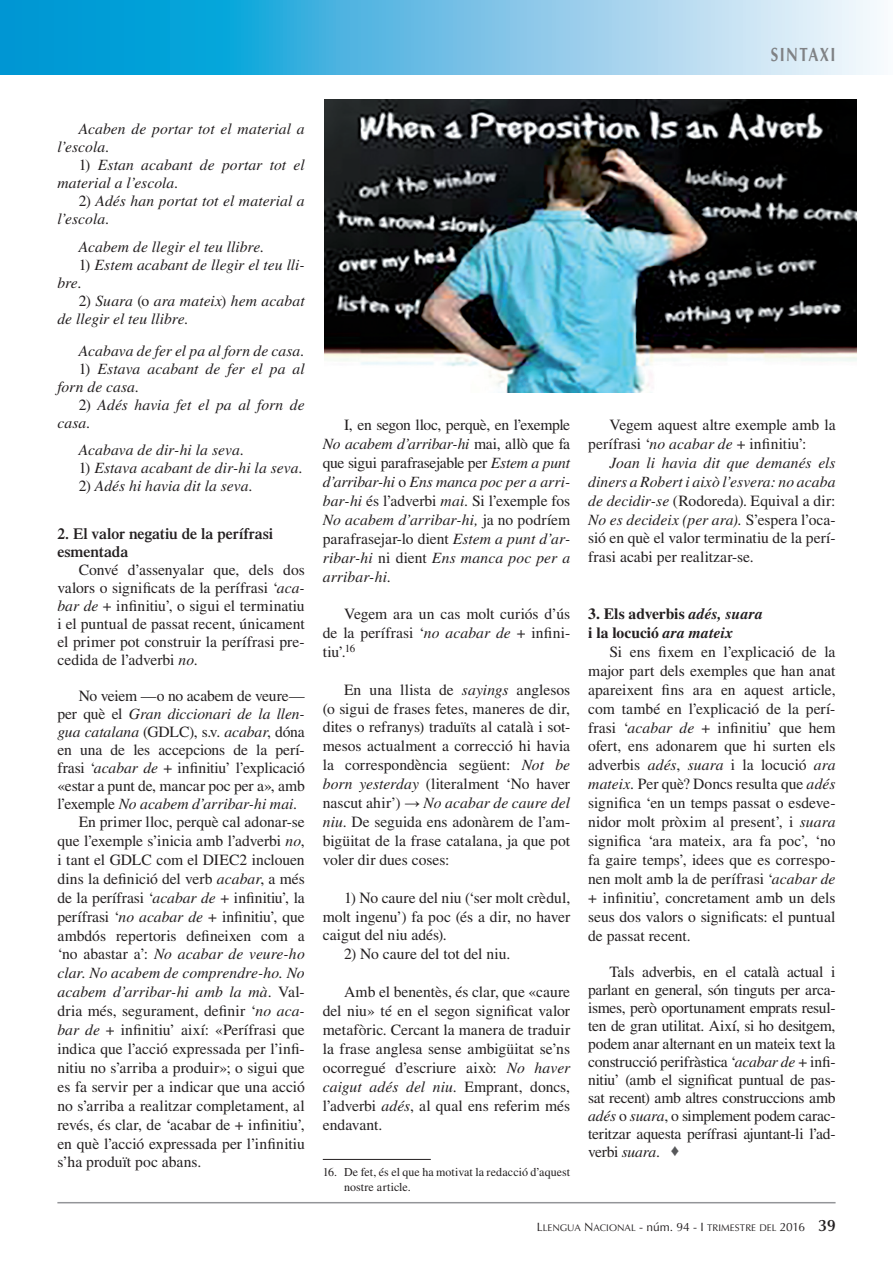
<style>
.page{position:relative;width:893px;height:1263px;background:#fff}
.page>*{position:absolute;margin:0;border:0;box-sizing:border-box;transform-origin:0 0}
.t1{font:19.2px "Optima LT Std Bold SC800";letter-spacing:.095em;color:#808285;scale:.79 1}
.t2{font:15.6px/18.9px "Times LT Std";color:#231f20;text-align:justify}
.t3{font:italic 15.6px/18.9px "Times LT Std";letter-spacing:.005em;color:#231f20}
.t4{font:700 15.6px/18.9px "Times LT Std";letter-spacing:-.005em;color:#231f20}
.t5{font:600 15.6px/18px "Times LT Std";color:#231f20}
.t6{font:12px/14.4px "Times LT Std";letter-spacing:.005em;color:#231f20}
.t7{font:9.6px "Optima LT Std SC800";letter-spacing:.005em;color:#231f20}
.s1{font-style:normal}
.s2{font-style:italic}
.s3{font-family:"Arial";font-weight:900}
.s4{font-family:"Arial";font-size:16.5px;color:#57585a}
.s5{font-size:12px}
.s6{font-family:"Optima LT Std";font-size:12px}
.s7{font-family:"Optima LT Std";font-weight:600;font-size:16.5px}
</style>
<div class="page">
<hr style="left:57px;top:1202px;width:779px;height:1px;background:#939598">
<svg style="left:0;top:0;width:877px;height:74px;background:#69c0e5"></svg>
<hr style="left:323px;top:1159px;width:108px;height:1px;background:#231f20">
<img style="left:324px;top:99px;width:532px;height:293px">
<p class="t1" style="left:771px;top:43px;width:84px">SINTAXI</p>
<p class="t3" style="left:57px;top:119px;width:249px;line-height:18px;text-indent:21px">Acaben de portar tot el material a l’escola.</p>
<p class="t3" style="left:57px;top:155px;width:249px;line-height:18px;text-indent:21px"><span class="s1">1)</span> Estan acabant de portar tot el material a l’escola.</p>
<p class="t3" style="left:57px;top:191px;width:249px;line-height:18px;text-indent:21px"><span class="s1">2)</span> Adés han portat tot el material a l’escola.</p>
<p class="t3" style="left:79px;top:237px;width:187px">Acabem de llegir el teu llibre.</p>
<p class="t3" style="left:57px;top:256px;width:249px;line-height:18px;text-indent:21px"><span class="s1">1)</span> Estem acabant de llegir el teu lli&shy;bre.</p>
<p class="t3" style="left:57px;top:292px;width:249px;line-height:18px;text-indent:21px"><span class="s1">2)</span> Suara <span class="s1">(o</span> ara mateix<span class="s1">)</span> hem acabat de llegir el teu llibre.</p>
<p class="t3" style="left:79px;top:341px;width:228px">Acabava de fer el pa al forn de casa.</p>
<p class="t3" style="left:57px;top:359px;width:249px;line-height:18px;text-indent:21px"><span class="s1">1)</span> Estava acabant de fer el pa al forn de casa.</p>
<p class="t3" style="left:57px;top:395px;width:249px;line-height:18px;text-indent:21px"><span class="s1">2)</span> Adés havia fet el pa al forn de casa.</p>
<p class="t3" style="left:79px;top:440px;width:167px">Acabava de dir-hi la seva.</p>
<p class="t3" style="left:79px;top:458px;width:226px"><span class="s1">1)</span> Estava acabant de dir-hi la seva.</p>
<p class="t3" style="left:79px;top:476px;width:176px"><span class="s1">2)</span> Adés hi havia dit la seva.</p>
<p class="t5" style="left:57px;top:524px;width:217px">2. El valor negatiu de la perífrasi esmentada</p>
<p class="t2" style="left:57px;top:560px;width:249px;line-height:18px;text-indent:21px">Convé d’assenyalar que, dels dos valors o significats de la perífrasi ‘<span class="s2">aca&shy;bar de</span> + infinitiu’, o sigui el terminatiu i el puntual de passat recent, únicament el primer pot construir la perífrasi pre&shy;cedida de l’adverbi <span class="s2">no</span>.</p>
<p class="t2" style="left:79px;top:686px;width:228px">No veiem —o no acabem de veure—</p>
<p class="t3" style="left:57px;top:704px;width:249px"><span class="s1">per què el</span> Gran diccionari de la llen-</p>
<p class="t3" style="left:57px;top:722px;width:249px">gua catalana <span class="s1">(GDLC), s.v.</span> acabar<span class="s1">, dóna</span></p>
<p class="t2" style="left:57px;top:740px;width:249px">en una de les accepcions de la perí-</p>
<p class="t2" style="left:57px;top:758px;width:249px">frasi ‘<span class="s2">acabar de</span> + infinitiu’ l’explicació</p>
<p class="t2" style="left:57px;top:776px;width:249px">«estar a punt de, mancar poc per a», amb</p>
<p class="t3" style="left:57px;top:794px;width:242px"><span class="s1">l’exemple</span> No acabem d’arribar-hi mai.</p>
<p class="t2" style="left:79px;top:812px;width:228px">En primer lloc, perquè cal adonar-se</p>
<p class="t2" style="left:57px;top:831px;width:249px">que l’exemple s’inicia amb l’adverbi <span class="s2">no</span>,</p>
<p class="t2" style="left:57px;top:850px;width:249px">i tant el GDLC com el DIEC2 inclouen</p>
<p class="t2" style="left:57px;top:869px;width:249px">dins la definició del verb <span class="s2">acabar</span>, a més</p>
<p class="t2" style="left:57px;top:888px;width:249px">de la perífrasi ‘<span class="s2">acabar de</span> + infinitiu’, la</p>
<p class="t2" style="left:57px;top:907px;width:249px">perífrasi ‘<span class="s2">no acabar de</span> + infinitiu’, que</p>
<p class="t2" style="left:57px;top:926px;width:249px">ambdós repertoris defineixen com a</p>
<p class="t3" style="left:57px;top:945px;width:249px"><span class="s1">‘no abastar a’:</span> No acabar de veure-ho</p>
<p class="t3" style="left:57px;top:964px;width:249px">clar. No acabem de comprendre-ho. No</p>
<p class="t3" style="left:57px;top:982px;width:249px">acabem d’arribar-hi amb la mà<span class="s1">. Val-</span></p>
<p class="t2" style="left:57px;top:1001px;width:249px">dria més, segurament, definir ‘<span class="s2">no aca-</span></p>
<p class="t2" style="left:57px;top:1020px;width:249px"><span class="s2">bar de</span> + infinitiu’ així: «Perífrasi que</p>
<p class="t2" style="left:57px;top:1039px;width:249px">indica que l’acció expressada per l’infi-</p>
<p class="t2" style="left:57px;top:1058px;width:249px">nitiu no s’arriba a produir»; o sigui que</p>
<p class="t2" style="left:57px;top:1077px;width:249px">es fa servir per a indicar que una acció</p>
<p class="t2" style="left:57px;top:1096px;width:249px">no s’arriba a realitzar completament, al</p>
<p class="t2" style="left:57px;top:1115px;width:249px">revés, és clar, de ‘acabar de + infinitiu’,</p>
<p class="t2" style="left:57px;top:1134px;width:249px">en què l’acció expressada per l’infinitiu</p>
<p class="t2" style="left:57px;top:1153px;width:145px">s’ha produït poc abans.</p>
<p class="t3" style="left:323px;top:416px;width:249px;text-align:justify;text-indent:21px"><span class="s1">I, en segon lloc, perquè, en l’exemple </span>No acabem d’arribar-hi <span class="s1">mai, allò que fa que sigui parafrasejable per</span> Estem a punt d’arribar-hi <span class="s1">o</span> Ens manca poc per a arri&shy;bar-hi <span class="s1">és l’adverbi</span> mai<span class="s1">. Si l’exemple fos </span>No acabem d’arribar-hi, <span class="s1">ja no podríem parafrasejar-lo dient</span> Estem a punt d’ar&shy;ribar-hi <span class="s1">ni dient</span> Ens manca poc per a arribar-hi.</p>
<p class="t2" style="left:323px;top:604px;width:249px;text-indent:21px">Vegem ara un cas molt curiós d’ús de la perífrasi ‘<span class="s2">no acabar de</span> + infini&shy;tiu’.<sup>16</sup></p>
<p class="t2" style="left:323px;top:680px;width:249px;text-indent:21px">En una llista de <span class="s2">sayings</span> anglesos (o sigui de frases fetes, maneres de dir, dites o refranys) traduïts al català i sot&shy;mesos actualment a correcció hi havia la correspondència següent: <span class="s2">Not be born yesterday</span> (literalment ‘No haver nascut ahir’) <span class="s3">→</span> <span class="s2">No acabar de caure del niu</span>. De seguida ens adonàrem de l’am&shy;bigüitat de la frase catalana, ja que pot voler dir dues coses:</p>
<p class="t2" style="left:323px;top:888px;width:249px;text-indent:21px">1) No caure del niu (‘ser molt crèdul, molt ingenu’) fa poc (és a dir, no haver caigut del niu adés).</p>
<p class="t2" style="left:344px;top:944px;width:168px">2) No caure del tot del niu.</p>
<p class="t2" style="left:323px;top:982px;width:249px;text-indent:21px">Amb el benentès, és clar, que «caure del niu» té en el segon significat valor metafòric. Cercant la manera de traduir la frase anglesa sense ambigüitat se’ns ocorregué d’escriure això: <span class="s2">No haver caigut adés del niu</span>. Emprant, doncs, l’adverbi <span class="s2">adés</span>, al qual ens referim més endavant.</p>
<p class="t6" style="left:344px;top:1165px;width:228px;text-indent:-21px">16. De fet, és el que ha motivat la redacció d’aquest nostre article.</p>
<p class="t2" style="left:588px;top:415px;width:249px;text-indent:21px">Vegem aquest altre exemple amb la perífrasi ‘<span class="s2">no acabar de</span> + infinitiu’:</p>
<p class="t2" style="left:588px;top:453px;width:249px;text-indent:21px"><span class="s2">Joan li havia dit que demanés els diners a Robert i això l’esvera: no acaba de decidir-se</span> (Rodoreda). Equival a dir:<br><span class="s2">No es decideix (per ara).</span> S’espera l’oca&shy;sió en què el valor terminatiu de la perí&shy;frasi acabi per realitzar-se.</p>
<p class="t4" style="left:588px;top:604px;width:176px">3. Els adverbis <span class="s2">adés, suara </span>i la locució <span class="s2">ara mateix</span></p>
<p class="t2" style="left:588px;top:642px;width:249px;text-indent:21px">Si ens fixem en l’explicació de la major part dels exemples que han anat apareixent fins ara en aquest article, com també en l’explicació de la perí&shy;frasi ‘<span class="s2">acabar de</span> + infinitiu’ que hem ofert, ens adonarem que hi surten els adverbis <span class="s2">adés</span>, <span class="s2">suara</span> i la locució <span class="s2">ara mateix.</span> Per què? Doncs resulta que <span class="s2">adés </span>significa ‘en un temps passat o esdeve&shy;nidor molt pròxim al present’, i <span class="s2">suara </span>significa ‘ara mateix, ara fa poc’, ‘no fa gaire temps’, idees que es correspo&shy;nen molt amb la de perífrasi ‘<span class="s2">acabar de </span>+ infinitiu’, concretament amb un dels seus dos valors o significats: el puntual de passat recent.</p>
<p class="t2" style="left:588px;top:962px;width:249px;line-height:18px;text-indent:21px">Tals adverbis, en el català actual i parlant en general, són tinguts per arca&shy;ismes, però oportunament emprats resul&shy;ten de gran utilitat. Així, si ho desitgem, podem anar alternant en un mateix text la construcció perifràstica ‘<span class="s2">acabar de</span> + infi&shy;nitiu’ (amb el significat puntual de pas&shy;sat recent) amb altres construccions amb <span class="s2">adés</span> o <span class="s2">suara</span>, o simplement podem carac&shy;teritzar aquesta perífrasi ajuntant-li l’ad&shy;verbi <span class="s2">suara</span>. <span class="s4">♦</span></p>
<p class="t7" style="left:537px;top:1222px;width:300px"><span class="s5">L</span>LENGUA <span class="s5">N</span>ACIONAL <span class="s6">- núm. 94 - I</span> TRIMESTRE DEL <span class="s5">2016</span> <span class="s7">39</span></p>
</div>
